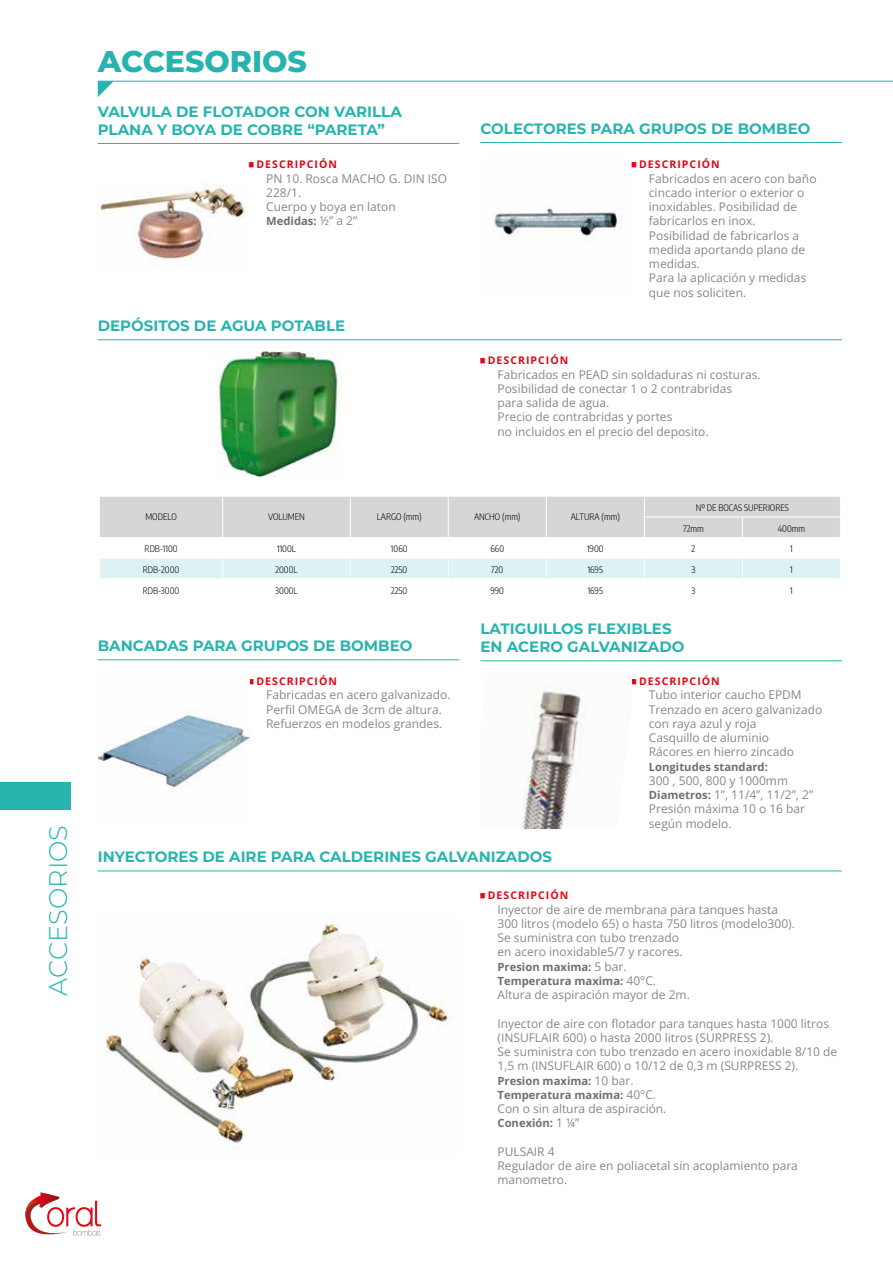
<style>
.page{position:relative;width:893px;height:1263px;background:#fff}
.page>*{position:absolute;margin:0;border:0;box-sizing:border-box;transform-origin:0 0}
.t1{font:800 30px "Montserrat";color:#27b4ae}
.t2{font:300 25.5px "Montserrat";color:#27b4ae}
.t3{font:700 15px/18px "Montserrat";color:#27b4ae}
.t4{font:12px/14.2px "Open Sans";color:#878787}
.t5{font:700 11.25px/14.2px "Open Sans";color:#706f6f}
.t6{font:700 10.5px "Open Sans";letter-spacing:.1em;color:#e30613}
.t7{font:300 9px "Encode Sans Condensed";color:#010202}
.t8{font:700 4.5px "Helvetica";color:#e30613}
.s1{font-weight:400;font-size:12px;color:#878787}
.s2{font-weight:700;font-size:11.25px;color:#706f6f}
</style>
<div class="page">
<hr style="left:98px;top:81px;width:795px;height:1px;background:#27b4ae">
<svg style="left:98px;top:81px;width:16px;height:16px"></svg>
<div style="left:0;top:782px;width:70px;height:27px;background:#27b4ae"></div>
<svg style="left:25px;top:1192px;width:76px;height:44px"></svg>
<hr style="left:98px;top:143px;width:361px;height:1px;background:#27b4ae">
<hr style="left:480px;top:142px;width:362px;height:1px;background:#27b4ae">
<hr style="left:98px;top:339px;width:744px;height:1px;background:#27b4ae">
<div style="left:99px;top:496px;width:124px;height:41px;background:#d6d6d6"></div>
<div style="left:223px;top:496px;width:127px;height:41px;background:#d6d6d6"></div>
<div style="left:350px;top:496px;width:98px;height:41px;background:#d6d6d6"></div>
<div style="left:448px;top:496px;width:98px;height:41px;background:#d6d6d6"></div>
<div style="left:546px;top:496px;width:98px;height:41px;background:#d6d6d6"></div>
<div style="left:644px;top:496px;width:196px;height:21px;background:#d6d6d6"></div>
<div style="left:644px;top:517px;width:98px;height:20px;background:#d6d6d6"></div>
<div style="left:742px;top:517px;width:98px;height:20px;background:#d6d6d6"></div>
<div style="left:99px;top:558px;width:124px;height:21px;background:#ddf2f2"></div>
<div style="left:223px;top:558px;width:127px;height:21px;background:#ddf2f2"></div>
<div style="left:350px;top:558px;width:98px;height:21px;background:#ddf2f2"></div>
<div style="left:448px;top:558px;width:98px;height:21px;background:#ddf2f2"></div>
<div style="left:546px;top:558px;width:98px;height:21px;background:#ddf2f2"></div>
<div style="left:644px;top:558px;width:98px;height:21px;background:#ddf2f2"></div>
<div style="left:742px;top:558px;width:98px;height:21px;background:#ddf2f2"></div>
<hr style="left:222px;top:495px;width:1px;height:105px;background:#fff">
<hr style="left:350px;top:495px;width:1px;height:105px;background:#fff">
<hr style="left:448px;top:495px;width:1px;height:105px;background:#fff">
<hr style="left:546px;top:495px;width:1px;height:105px;background:#fff">
<hr style="left:644px;top:495px;width:1px;height:105px;background:#fff">
<hr style="left:742px;top:516px;width:1px;height:84px;background:#fff">
<hr style="left:644px;top:516px;width:197px;height:1px;background:#fff">
<hr style="left:99px;top:558px;width:742px;height:1px;background:#fff">
<hr style="left:99px;top:578px;width:742px;height:1px;background:#fff">
<hr style="left:99px;top:495px;width:1px;height:105px;background:#fff">
<hr style="left:99px;top:496px;width:742px;height:1px;background:#fff">
<hr style="left:98px;top:659px;width:361px;height:1px;background:#27b4ae">
<hr style="left:480px;top:660px;width:362px;height:1px;background:#27b4ae">
<hr style="left:98px;top:870px;width:744px;height:1px;background:#27b4ae">
<img style="left:493px;top:207px;width:130px;height:35px">
<img style="left:98px;top:709px;width:151px;height:78px">
<img style="left:521px;top:690px;width:61px;height:139px">
<img style="left:105px;top:916px;width:346px;height:227px">
<img style="left:98px;top:183px;width:147px;height:86px">
<img style="left:216px;top:351px;width:122px;height:126px">
<h2 class="t2" style="left:41px;top:995px;width:172px;rotate:-90deg">ACCESORIOS</h2>
<h1 class="t1" style="left:98px;top:41px;width:211px">ACCESORIOS</h1>
<p class="t3" style="left:98px;top:102px;width:306px">VALVULA DE FLOTADOR CON VARILLA<br>PLANA Y BOYA DE COBRE “PARETA”</p>
<p class="t8" style="left:249px;top:162px;width:6px">█</p>
<p class="t6" style="left:256px;top:157px;width:82px">DESCRIPCIÓN</p>
<p class="t4" style="left:266px;top:171px;width:182px">PN 10. Rosca MACHO G. DIN ISO<br>228/1.<br>Cuerpo y boya en laton</p>
<p class="t5" style="left:266px;top:214px;width:93px">Medidas: <span class="s1">½” a 2”</span></p>
<p class="t3" style="left:98px;top:316px;width:249px">DEPÓSITOS DE AGUA POTABLE</p>
<p class="t3" style="left:480px;top:119px;width:331px">COLECTORES PARA GRUPOS DE BOMBEO</p>
<p class="t8" style="left:632px;top:162px;width:6px">█</p>
<p class="t6" style="left:639px;top:157px;width:82px">DESCRIPCIÓN</p>
<p class="t4" style="left:649px;top:171px;width:169px">Fabricados en acero con baño cincado interior o exterior o inoxidables. Posibilidad de fabricarlos en inox.<br>Posibilidad de fabricarlos a medida aportando plano de medidas.<br>Para la aplicación y medidas que nos soliciten.</p>
<p class="t8" style="left:480px;top:358px;width:6px">█</p>
<p class="t6" style="left:488px;top:353px;width:82px">DESCRIPCIÓN</p>
<p class="t4" style="left:497px;top:367px;width:265px">Fabricados en PEAD sin soldaduras ni costuras.<br>Posibilidad de conectar 1 o 2 contrabridas para salida de agua.<br>Precio de contrabridas y portes<br>no incluidos en el precio del deposito.</p>
<p class="t7" style="left:145px;top:511px;width:33px">MODELO</p>
<p class="t7" style="left:268px;top:511px;width:38px">VOLUMEN</p>
<p class="t7" style="left:377px;top:511px;width:46px">LARGO (mm)</p>
<p class="t7" style="left:474px;top:511px;width:48px">ANCHO (mm)</p>
<p class="t7" style="left:571px;top:511px;width:51px">ALTURA (mm)</p>
<p class="t7" style="left:696px;top:502px;width:95px">Nº DE BOCAS SUPERIORES</p>
<p class="t7" style="left:683px;top:522px;width:22px">72mm</p>
<p class="t7" style="left:778px;top:522px;width:29px">400mm</p>
<p class="t7" style="left:145px;top:543px;width:35px">RDB-1100</p>
<p class="t7" style="left:277px;top:543px;width:20px">1100L</p>
<p class="t7" style="left:391px;top:543px;width:18px">1060</p>
<p class="t7" style="left:490px;top:543px;width:15px">660</p>
<p class="t7" style="left:587px;top:543px;width:18px">1900</p>
<p class="t7" style="left:691px;top:543px;width:5px">2</p>
<p class="t7" style="left:790px;top:543px;width:4px">1</p>
<p class="t7" style="left:143px;top:563px;width:38px">RDB-2000</p>
<p class="t7" style="left:275px;top:563px;width:24px">2000L</p>
<p class="t7" style="left:391px;top:563px;width:18px">2250</p>
<p class="t7" style="left:491px;top:563px;width:14px">720</p>
<p class="t7" style="left:588px;top:563px;width:17px">1695</p>
<p class="t7" style="left:691px;top:563px;width:5px">3</p>
<p class="t7" style="left:790px;top:563px;width:4px">1</p>
<p class="t7" style="left:143px;top:584px;width:38px">RDB-3000</p>
<p class="t7" style="left:275px;top:584px;width:24px">3000L</p>
<p class="t7" style="left:391px;top:584px;width:18px">2250</p>
<p class="t7" style="left:490px;top:584px;width:15px">990</p>
<p class="t7" style="left:588px;top:584px;width:17px">1695</p>
<p class="t7" style="left:691px;top:584px;width:5px">3</p>
<p class="t7" style="left:790px;top:584px;width:4px">1</p>
<p class="t3" style="left:480px;top:619px;width:205px">LATIGUILLOS FLEXIBLES<br>EN ACERO GALVANIZADO</p>
<p class="t8" style="left:632px;top:678px;width:6px">█</p>
<p class="t6" style="left:639px;top:674px;width:82px">DESCRIPCIÓN</p>
<p class="t4" style="left:649px;top:688px;width:175px">Tubo interior caucho EPDM<br>Trenzado en acero galvanizado con raya azul y roja<br>Casquillo de aluminio<br>Rácores en hierro zincado</p>
<p class="t5" style="left:649px;top:759px;width:121px">Longitudes standard:</p>
<p class="t4" style="left:649px;top:773px;width:166px">300 , 500, 800 y 1000mm<br><span class="s2">Diametros:</span> 1”, 11/4”, 11/2”, 2”<br>Presión máxima 10 o 16 bar según modelo.</p>
<p class="t3" style="left:98px;top:847px;width:456px">INYECTORES DE AIRE PARA CALDERINES GALVANIZADOS</p>
<p class="t8" style="left:480px;top:893px;width:6px">█</p>
<p class="t6" style="left:488px;top:888px;width:82px">DESCRIPCIÓN</p>
<p class="t4" style="left:497px;top:902px;width:299px">Inyector de aire de membrana para tanques hasta 300 litros (modelo 65) o hasta 750 litros (modelo300).<br>Se suministra con tubo trenzado<br>en acero inoxidable5/7 y racores.</p>
<p class="t5" style="left:497px;top:959px;width:160px">Presion maxima: <span class="s1">5 bar.<br></span>Temperatura maxima: <span class="s1">40°C.</span></p>
<p class="t4" style="left:497px;top:987px;width:194px">Altura de aspiración mayor de 2m.</p>
<p class="t4" style="left:497px;top:1016px;width:341px">Inyector de aire con flotador para tanques hasta 1000 litros (INSUFLAIR 600) o hasta 2000 litros (SURPRESS 2).<br>Se suministra con tubo trenzado en acero inoxidable 8/10 de 1,5 m (INSUFLAIR 600) o 10/12 de 0,3 m (SURPRESS 2).</p>
<p class="t5" style="left:497px;top:1073px;width:160px">Presion maxima: <span class="s1">10 bar.<br></span>Temperatura maxima: <span class="s1">40°C.</span></p>
<p class="t4" style="left:497px;top:1101px;width:170px">Con o sin altura de aspiración.</p>
<p class="t5" style="left:497px;top:1116px;width:83px">Conexión: <span class="s1">1 ¼”</span></p>
<p class="t4" style="left:497px;top:1144px;width:302px">PULSAIR 4<br>Regulador de aire en poliacetal sin acoplamiento para manometro.</p>
<p class="t3" style="left:98px;top:636px;width:316px">BANCADAS PARA GRUPOS DE BOMBEO</p>
<p class="t8" style="left:249px;top:678px;width:6px">█</p>
<p class="t6" style="left:256px;top:674px;width:82px">DESCRIPCIÓN</p>
<p class="t4" style="left:266px;top:688px;width:186px">Fabricadas en acero galvanizado.<br>Perfil OMEGA de 3cm de altura.<br>Refuerzos en modelos grandes.</p>
</div>
